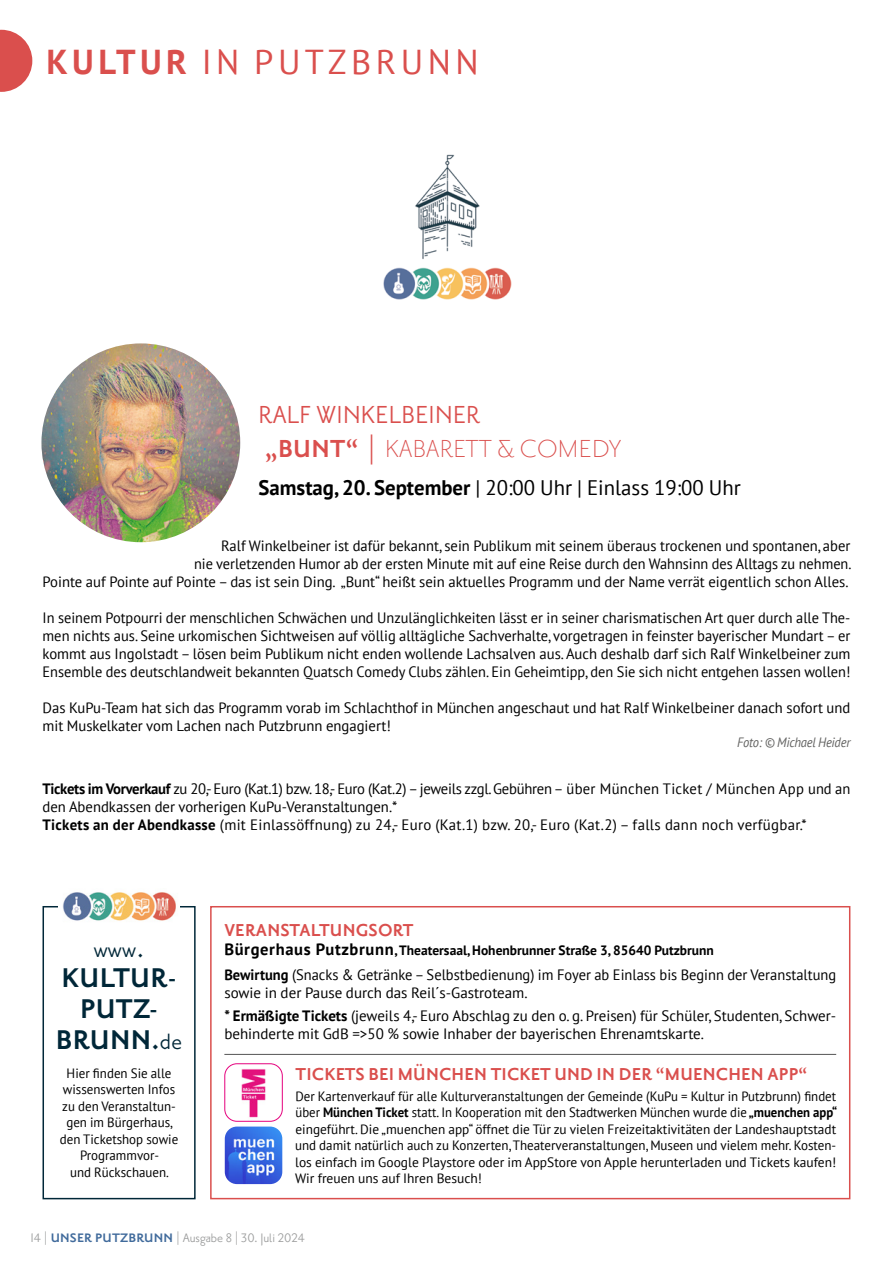
<style>
.page{position:relative;width:893px;height:1263px;background:#fff}
.page>*{position:absolute;margin:0;border:0;box-sizing:border-box;transform-origin:0 0}
.t1{font:34.5px "PT Sans";letter-spacing:.13em;color:#da4f4d}
.t2{font:700 33px/30.6px "Priori Sans OT";letter-spacing:.01em;color:#002738;text-align:center}
.t3{font:30px/34.2px "Priori Sans OT";letter-spacing:.01em;color:#da4f4d;scale:.96 1}
.t4{font:27px "Priori Sans OT";color:#002738}
.t5{font:700 21px "Priori Sans OT";letter-spacing:.01em;color:#da4f4d;scale:.96 1}
.t6{font:21px "PT Sans";color:#000}
.t7{font:15px/18px "PT Sans";color:#000}
.t8{font:15px/18px "PT Sans";color:#000;text-align:justify;scale:.96 1}
.t9{font:15px "Priori Sans OT";color:#9c9d9d}
.t10{font:13.5px/16.5px "PT Sans";color:#000;text-align:justify;scale:.96 1}
.t11{font:700 13.5px "PT Sans";color:#000}
.t12{font:italic 13.5px "PT Sans";letter-spacing:-.02em;color:#636362;scale:.93 1}
.s1{font-weight:700}
.s2{font-family:"Avenir";font-weight:300}
.s3{font-weight:300}
.s4{font-size:33px}
.s5{font-weight:400;font-size:27px}
.s6{font-size:16.5px}
.s7{font-weight:700;color:#416b9c}
</style>
<div class="page">
<img style="left:383px;top:154px;width:129px;height:146px">
<img style="left:41px;top:343px;width:199px;height:199px;border-radius:99px">
<hr style="left:224px;top:1054px;width:612px;height:1px;background:#565656">
<div style="left:210px;top:906px;width:640px;height:293px;border:2px solid #da4f4d"></div>
<img style="left:225px;top:1126px;width:57px;height:58px">
<img style="left:226px;top:1065px;width:55px;height:55px">
<div style="left:224px;top:1063px;width:59px;height:59px;border:1px solid #e5007d;border-radius:12px"></div>
<div style="left:43px;top:906px;width:153px;height:293px;border:2px solid #002738"></div>
<img style="left:59px;top:892px;width:120px;height:29px">
<svg style="left:0;top:30px;width:32px;height:62px"></svg>
<h1 class="t1" style="left:46px;top:39px;width:434px"><span class="s1">KULTUR</span> IN PUTZBRUNN</h1>
<h3 class="t3" style="left:259px;top:398px;width:380px">RALF WINKELBEINER<br><span class="s1">„BUNT“</span> <span class="s2">|</span> <span class="s3">KABARETT &amp; COMEDY</span></h3>
<h3 class="t6" style="left:259px;top:474px;width:484px"><span class="s1">Samstag, 20. September</span> | 20:00 Uhr | Einlass 19:00 Uhr</h3>
<p class="t7" style="left:43px;top:536px;width:810px;text-align:right">Ralf Winkelbeiner ist dafür bekannt, sein Publikum mit seinem überaus trockenen und spontanen, aber<br>nie verletzenden Humor ab der ersten Minute mit auf eine Reise durch den Wahnsinn des Alltags zu nehmen.<br>Pointe auf Pointe auf Pointe – das ist sein Ding. „Bunt“ heißt sein aktuelles Programm und der Name verrät eigentlich schon Alles.</p>
<p class="t8" style="left:43px;top:608px;width:843px">In seinem Potpourri der menschlichen Schwächen und Unzulänglichkeiten lässt er in seiner charismatischen Art quer durch alle The&shy;men nichts aus. Seine urkomischen Sichtweisen auf völlig alltägliche Sachverhalte, vorgetragen in feinster bayerischer Mundart – er kommt aus Ingolstadt – lösen beim Publikum nicht enden wollende Lachsalven aus. Auch deshalb darf sich Ralf Winkelbeiner zum Ensemble des deutschlandweit bekannten Quatsch Comedy Clubs zählen. Ein Geheimtipp, den Sie sich nicht entgehen lassen wollen!</p>
<p class="t7" style="left:43px;top:698px;width:809px">Das KuPu-Team hat sich das Programm vorab im Schlachthof in München angeschaut und hat Ralf Winkelbeiner danach sofort und mit Muskelkater vom Lachen nach Putzbrunn engagiert!</p>
<p class="t12" style="left:737px;top:734px;width:123px">Foto: © Michael Heider</p>
<p class="t7" style="left:43px;top:779px;width:809px"><span class="s1">Tickets im Vorverkauf</span> zu 20,- Euro (Kat.1) bzw. 18,- Euro (Kat.2) – jeweils zzgl. Gebühren – über München Ticket / München App und an den Abendkassen der vorherigen KuPu-Veranstaltungen.*<br><span class="s1">Tickets an der Abendkasse</span> (mit Einlassöffnung) zu 24,- Euro (Kat.1) bzw. 20,- Euro (Kat.2) – falls dann noch verfügbar.*</p>
<h3 class="t4" style="left:94px;top:935px;width:52px">www<span class="s4">.</span></h3>
<h2 class="t2" style="left:56px;top:963px;width:128px">KULTUR-<br>PUTZ-<br>BRUNN.<span class="s5">de</span></h2>
<p class="t10" style="left:60px;top:1064px;width:125px;text-align:center">Hier finden Sie alle wissenswerten Infos zu den Veranstaltun&shy;gen im Bürgerhaus, den Ticketshop sowie<br>Programmvor-<br>und Rückschauen.</p>
<h3 class="t5" style="left:224px;top:919px;width:199px">VERANSTALTUNGSORT</h3>
<p class="t11" style="left:224px;top:941px;width:491px"><span class="s6">Bürgerhaus Putzbrunn</span>, Theatersaal, Hohenbrunner Straße 3, 85640 Putzbrunn</p>
<p class="t7" style="left:224px;top:966px;width:613px"><span class="s1">Bewirtung</span> (Snacks &amp; Getränke – Selbstbedienung) im Foyer ab Einlass bis Beginn der Veranstaltung sowie in der Pause durch das Reil´s-Gastroteam.</p>
<p class="t7" style="left:224px;top:1006px;width:613px"><span class="s1">* Ermäßigte Tickets</span> (jeweils 4,- Euro Abschlag zu den o. g. Preisen) für Schüler, Studenten, Schwer&shy;behinderte mit GdB =&gt;50 % sowie Inhaber der bayerischen Ehrenamtskarte.</p>
<h3 class="t5" style="left:295px;top:1063px;width:535px">TICKETS BEI MÜNCHEN TICKET UND IN DER “MUENCHEN APP“</h3>
<p class="t10" style="left:295px;top:1087px;width:566px">Der Kartenverkauf für alle Kulturveranstaltungen der Gemeinde (KuPu = Kultur in Putzbrunn) findet über <span class="s1">München Ticket</span> statt. In Kooperation mit den Stadtwerken München wurde die <span class="s1">„muenchen app“ </span>eingeführt. Die „muenchen app“ öffnet die Tür zu vielen Freizeitaktivitäten der Landeshauptstadt und damit natürlich auch zu Konzerten, Theaterveranstaltungen, Museen und vielem mehr. Kosten&shy;los einfach im Google Playstore oder im AppStore von Apple herunterladen und Tickets kaufen!<br>Wir freuen uns auf Ihren Besuch!</p>
<p class="t9" style="left:30px;top:1230px;width:276px">14 | <span class="s7">UNSER PUTZBRUNN</span> | Ausgabe 8 | 30. Juli 2024</p>
</div>
